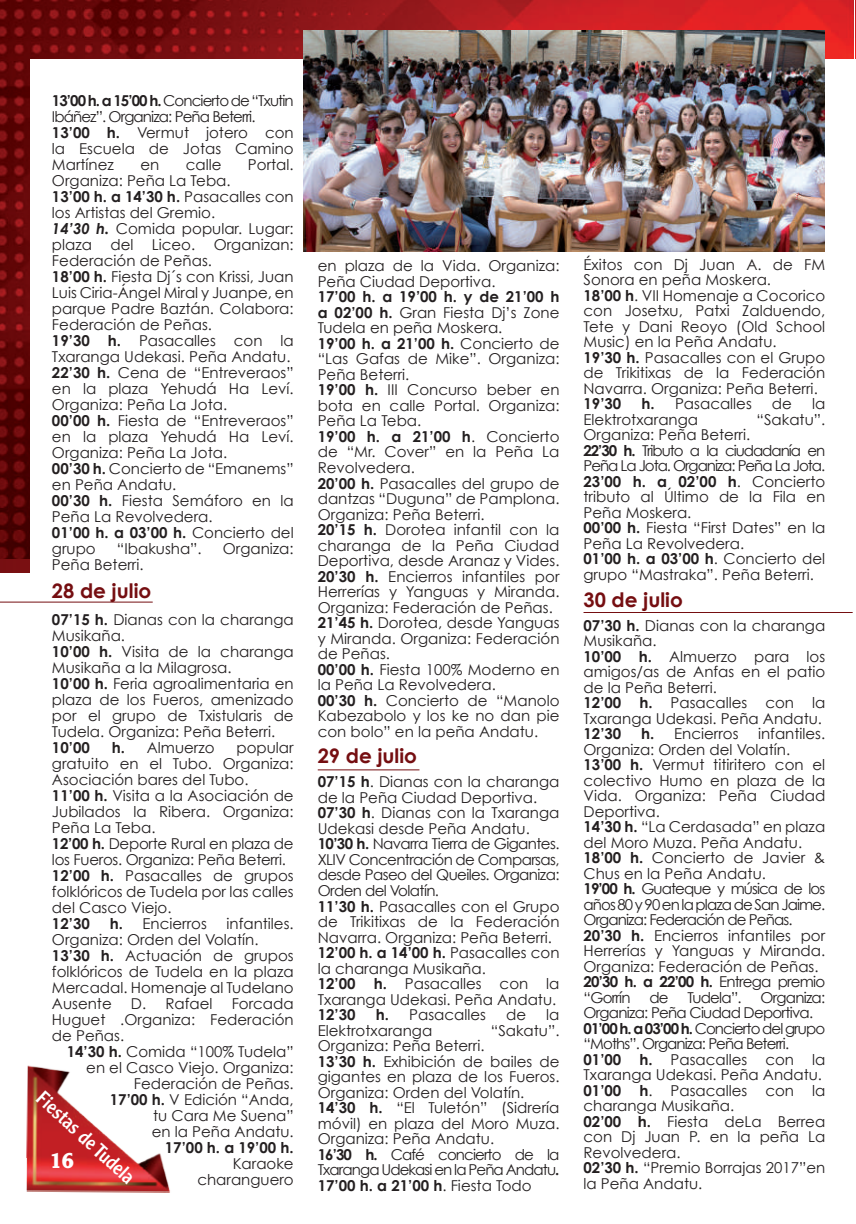
<style>
.page{position:relative;width:856px;height:1224px;background:#fff}
.page>*{position:absolute;margin:0;border:0;box-sizing:border-box;transform-origin:0 0}
.t1{font:700 22px "Clearface Gothic LH";color:#fff}
.t2{font:700 20px "Century Gothic";color:#750e11}
.t3{font:20px "Clearface Gothic LH";color:#fff}
.t4{font:15px/15.6px "Century Gothic";color:#231f20}
.t5{font:15px/16px "Century Gothic";letter-spacing:-.06em;color:#231f20}
.t6{font:700 15px "Century Gothic";color:#231f20}
.s1{font-weight:700}
.s2{font-weight:700;font-style:italic}
</style>
<div class="page">
<img style="left:0;top:0;width:854px;height:559px">
<div style="left:0;top:559px;width:852px;height:13px;background:#790f12"></div>
<div style="left:30px;top:59px;width:822px;height:541px;background:#fff"></div>
<img style="left:26px;top:1065px;width:144px;height:128px">
<div style="left:70px;top:59px;width:784px;height:502px;background:#fff"></div>
<img style="left:303px;top:31px;width:521px;height:221px">
<hr style="left:0;top:601px;width:153px;height:1px;background:#750e11">
<hr style="left:317px;top:769px;width:102px;height:1px;background:#750e11">
<hr style="left:583px;top:612px;width:269px;height:1px;background:#750e11">
<svg style="left:0;top:0;width:4px;height:4px"></svg>
<svg style="left:851px;top:0;width:5px;height:4px"></svg>
<p class="t5" style="left:52px;top:93px;width:243px"><span class="s1">13’00 h. a 15’00 h.</span> Concierto de “Txutin<br>Ibáñez”. Organiza: Peña Beterri.<br><span class="s1">13’00 h.</span> Vermut jotero con la Escuela de Jotas Camino<br>Martínez</p>
<p class="t4" style="left:140px;top:157px;width:20px">en</p>
<p class="t4" style="left:186px;top:157px;width:37px">calle</p>
<p class="t4" style="left:248px;top:157px;width:47px">Portal.</p>
<p class="t4" style="left:52px;top:173px;width:243px">Organiza: Peña La Teba.<br><span class="s1">13’00 h. a 14’30 h.</span> Pasacalles con los Artistas del Gremio.<br><span class="s2">14’30 h.</span> Comida popular. Lugar: plaza del Liceo. Organizan:<br>Federación de Peñas.<br><span class="s1">18’00 h.</span> Fiesta Dj´s con Krissi, Juan<br>Luis Ciria-Ángel Miral y Juanpe, en parque Padre Baztán. Colabora:<br>Federación de Peñas.<br><span class="s1">19’30 h.</span> Pasacalles con la<br>Txaranga Udekasi. Peña Andatu.<br><span class="s1">22’30 h.</span> Cena de “Entreveraos” en la plaza Yehudá Ha Leví.<br>Organiza: Peña La Jota.<br><span class="s1">00’00 h.</span> Fiesta de “Entreveraos” en la plaza Yehudá Ha Leví.<br>Organiza: Peña La Jota.<br><span class="s1">00’30 h.</span> Concierto de “Emanems” en Peña Andatu.<br><span class="s1">00’30 h.</span> Fiesta Semáforo en la<br>Peña La Revolvedera.<br><span class="s1">01’00 h. a 03’00 h.</span> Concierto del grupo</p>
<p class="t4" style="left:117px;top:541px;width:86px">“Ibakusha”.</p>
<p class="t4" style="left:223px;top:541px;width:72px">Organiza:</p>
<p class="t4" style="left:52px;top:557px;width:93px">Peña Beterri.</p>
<h2 class="t2" style="left:52px;top:578px;width:101px">28 de julio</h2>
<p class="t4" style="left:52px;top:611px;width:243px"><span class="s1">07’15 h.</span> Dianas con la charanga<br>Musikaña.<br><span class="s1">10’00 h.</span> Visita de la charanga<br>Musikaña a la Milagrosa.<br><span class="s1">10’00 h.</span> Feria agroalimentaria en plaza de los Fueros, amenizado por el grupo de Txistularis de<br>Tudela. Organiza: Peña Beterri.</p>
<p class="t6" style="left:52px;top:738px;width:39px">10’00</p>
<p class="t4" style="left:112px;top:739px;width:104px"><span class="s1">h.</span> Almuerzo</p>
<p class="t4" style="left:52px;top:739px;width:243px;text-indent:184px">popular gratuito en el Tubo. Organiza:<br>Asociación bares del Tubo.<br><span class="s1">11’00 h.</span> Visita a la Asociación de<br>Jubilados la Ribera. Organiza:<br>Peña La Teba.<br><span class="s1">12’00 h.</span> Deporte Rural en plaza de los Fueros. Organiza: Peña Beterri.<br><span class="s1">12’00 h.</span> Pasacalles de grupos folklóricos de Tudela por las calles del Casco Viejo.</p>
<p class="t6" style="left:52px;top:914px;width:39px">12’30</p>
<p class="t4" style="left:110px;top:915px;width:99px"><span class="s1">h.</span> Encierros</p>
<p class="t4" style="left:52px;top:915px;width:243px;text-indent:174px">infantiles.<br>Organiza: Orden del Volatín.<br><span class="s1">13’30 h.</span> Actuación de grupos folklóricos de Tudela en la plaza<br>Mercadal. Homenaje al Tudelano<br>Ausente</p>
<p class="t4" style="left:131px;top:995px;width:83px">D. Rafael</p>
<p class="t4" style="left:52px;top:995px;width:243px;text-align:justify;text-indent:180px">Forcada Huguet .Organiza: Federación de Peñas.</p>
<p class="t4" style="left:67px;top:1043px;width:228px;text-align:right"><span class="s1">14’30 h.</span> Comida “100% Tudela” en el Casco Viejo. Organiza:<br>Federación de Peñas.<br><span class="s1">17’00 h.</span> V Edición “Anda,<br>tu Cara Me Suena”<br>en la Peña Andatu.</p>
<p class="t6" style="left:165px;top:1138px;width:130px">17’00 h. a 19’00 h.</p>
<p class="t4" style="left:197px;top:1155px;width:98px;text-align:right">Karaoke charanguero</p>
<h2 class="t3" style="left:48px;top:1086px;width:127px;rotate:42deg">Fiestas de Tudela</h2>
<h1 class="t1" style="left:50px;top:1147px;width:26px">16</h1>
<p class="t4" style="left:317px;top:258px;width:243px">en plaza de la Vida. Organiza:<br>Peña Ciudad Deportiva.</p>
<p class="t4" style="left:317px;top:289px;width:243px"><span class="s1">17’00 h. a 19’00 h. y de 21’00 h a 02’00 h.</span> Gran Fiesta Dj’s Zone<br>Tudela en peña Moskera.<br><span class="s1">19’00 h. a 21’00 h.</span> Concierto de “Las Gafas de Mike”. Organiza:<br>Peña Beterri.<br><span class="s1">19’00 h.</span> III Concurso beber en bota en calle Portal. Organiza:<br>Peña La Teba.<br><span class="s1">19’00 h. a 21’00 h</span>. Concierto de “Mr. Cover” en la Peña La<br>Revolvedera.<br><span class="s1">20’00 h.</span> Pasacalles del grupo de dantzas “Duguna” de Pamplona.<br>Organiza: Peña Beterri.<br><span class="s1">20’15 h.</span> Dorotea infantil con la charanga de la Peña Ciudad<br>Deportiva, desde Aranaz y Vides.<br><span class="s1">20’30 h.</span> Encierros infantiles por<br>Herrerías y Yanguas y Miranda.<br>Organiza: Federación de Peñas.<br><span class="s1">21’45 h.</span> Dorotea, desde Yanguas y Miranda. Organiza: Federación de Peñas.<br><span class="s1">00’00 h.</span> Fiesta 100% Moderno en la Peña La Revolvedera.<br><span class="s1">00’30 h.</span> Concierto de “Manolo<br>Kabezabolo y los ke no dan pie con bolo” en la peña Andatu.</p>
<h2 class="t2" style="left:317px;top:743px;width:101px">29 de julio</h2>
<p class="t4" style="left:317px;top:774px;width:243px"><span class="s1">07’15 h</span>. Dianas con la charanga de la Peña Ciudad Deportiva.<br><span class="s1">07’30 h</span>. Dianas con la Txaranga<br>Udekasi desde Peña Andatu.<br><span class="s1">10’30 h.</span> Navarra Tierra de Gigantes.<br>XLIV Concentración de Comparsas, desde Paseo del Queiles. Organiza:<br>Orden del Volatín.<br><span class="s1">11’30 h.</span> Pasacalles con el Grupo de Trikitixas de la Federación<br>Navarra. Organiza: Peña Beterri.<br><span class="s1">12’00 h. a 14’00 h.</span> Pasacalles con la charanga Musikaña.<br><span class="s1">12’00 h.</span> Pasacalles con la<br>Txaranga Udekasi. Peña Andatu.</p>
<p class="t6" style="left:317px;top:1005px;width:39px">12’30</p>
<p class="t4" style="left:375px;top:1006px;width:112px"><span class="s1">h.</span> Pasacalles</p>
<p class="t4" style="left:506px;top:1006px;width:22px">de</p>
<p class="t4" style="left:546px;top:1006px;width:15px">la</p>
<p class="t4" style="left:317px;top:1022px;width:116px">Elektrotxaranga</p>
<p class="t4" style="left:490px;top:1022px;width:70px">“Sakatu”.</p>
<p class="t4" style="left:317px;top:1037px;width:243px">Organiza: Peña Beterri.<br><span class="s1">13’30 h.</span> Exhibición de bailes de gigantes en plaza de los Fueros.<br>Organiza: Orden del Volatín.<br><span class="s1">14’30 h.</span> “El Tuletón” (Sidrería móvil) en plaza del Moro Muza.<br>Organiza: Peña Andatu.<br><span class="s1">16’30 h.</span> Café concierto de la<br>Txaranga Udekasi en la Peña Andatu<span class="s1">.<br>17’00 h. a 21’00 h</span>. Fiesta Todo</p>
<p class="t4" style="left:583px;top:256px;width:243px">Éxitos con Dj Juan A. de FM<br>Sonora en peña Moskera.<br><span class="s1">18’00 h</span>. VII Homenaje a Cocorico con Josetxu, Patxi Zalduendo,<br>Tete y Dani Reoyo (Old School<br>Music) en la Peña Andatu.<br><span class="s1">19’30 h.</span> Pasacalles con el Grupo de Trikitixas de la Federación<br>Navarra. Organiza: Peña Beterri.</p>
<p class="t6" style="left:583px;top:394px;width:39px">19’30</p>
<p class="t4" style="left:641px;top:396px;width:112px"><span class="s1">h.</span> Pasacalles</p>
<p class="t4" style="left:771px;top:396px;width:22px">de</p>
<p class="t4" style="left:811px;top:396px;width:15px">la</p>
<p class="t4" style="left:583px;top:411px;width:116px">Elektrotxaranga</p>
<p class="t4" style="left:756px;top:411px;width:70px">“Sakatu”.</p>
<p class="t4" style="left:583px;top:427px;width:243px">Organiza: Peña Beterri.<br><span class="s1">22’30 h.</span> Tributo a la ciudadanía en<br>Peña La Jota. Organiza: Peña La Jota.<br><span class="s1">23’00 h. a 02’00 h</span>. Concierto tributo al Último de la Fila en<br>Peña Moskera.<br><span class="s1">00’00 h.</span> Fiesta “First Dates” en la<br>Peña La Revolvedera.<br><span class="s1">01’00 h. a 03’00 h</span>. Concierto del grupo “Mastraka”. Peña Beterri.</p>
<h2 class="t2" style="left:583px;top:587px;width:101px">30 de julio</h2>
<p class="t4" style="left:583px;top:617px;width:243px"><span class="s1">07’30 h.</span> Dianas con la charanga<br>Musikaña.<br><span class="s1">10’00 h.</span> Almuerzo para los amigos/as de Anfas en el patio de la Peña Beterri.<br><span class="s1">12’00 h.</span> Pasacalles con la<br>Txaranga Udekasi. Peña Andatu.</p>
<p class="t6" style="left:583px;top:724px;width:39px">12’30</p>
<p class="t4" style="left:640px;top:726px;width:99px"><span class="s1">h.</span> Encierros</p>
<p class="t4" style="left:583px;top:726px;width:243px;text-indent:174px">infantiles.<br>Organiza: Orden del Volatín.<br><span class="s1">13’00 h.</span> Vermut titiritero con el colectivo Humo en plaza de la<br>Vida. Organiza: Peña Ciudad<br>Deportiva.<br><span class="s1">14’30 h.</span> “La Cerdasada” en plaza del Moro Muza. Peña Andatu.<br><span class="s1">18’00 h.</span> Concierto de Javier &amp;<br>Chus en la Peña Andatu.<br><span class="s1">19’00 h.</span> Guateque y música de los años 80 y 90 en la plaza de San Jaime.<br>Organiza: Federación de Peñas.<br><span class="s1">20’30 h.</span> Encierros infantiles por<br>Herrerías y Yanguas y Miranda.<br>Organiza: Federación de Peñas.<br><span class="s1">20’30 h. a 22’00 h.</span> Entrega premio “Gorrín de Tudela”. Organiza:<br>Organiza: Peña Ciudad Deportiva.<br><span class="s1">01’00 h. a 03’00 h.</span> Concierto del grupo “Moths”. Organiza: Peña Beterri.<br><span class="s1">01’00 h.</span> Pasacalles con la<br>Txaranga Udekasi. Peña Andatu.<br><span class="s1">01’00 h</span>. Pasacalles con la charanga Musikaña.<br><span class="s1">02’00 h.</span> Fiesta deLa Berrea con Dj Juan P. en la peña La<br>Revolvedera.<br><span class="s1">02’30 h.</span> “Premio Borrajas 2017”en la Peña Andatu.</p>
</div>
